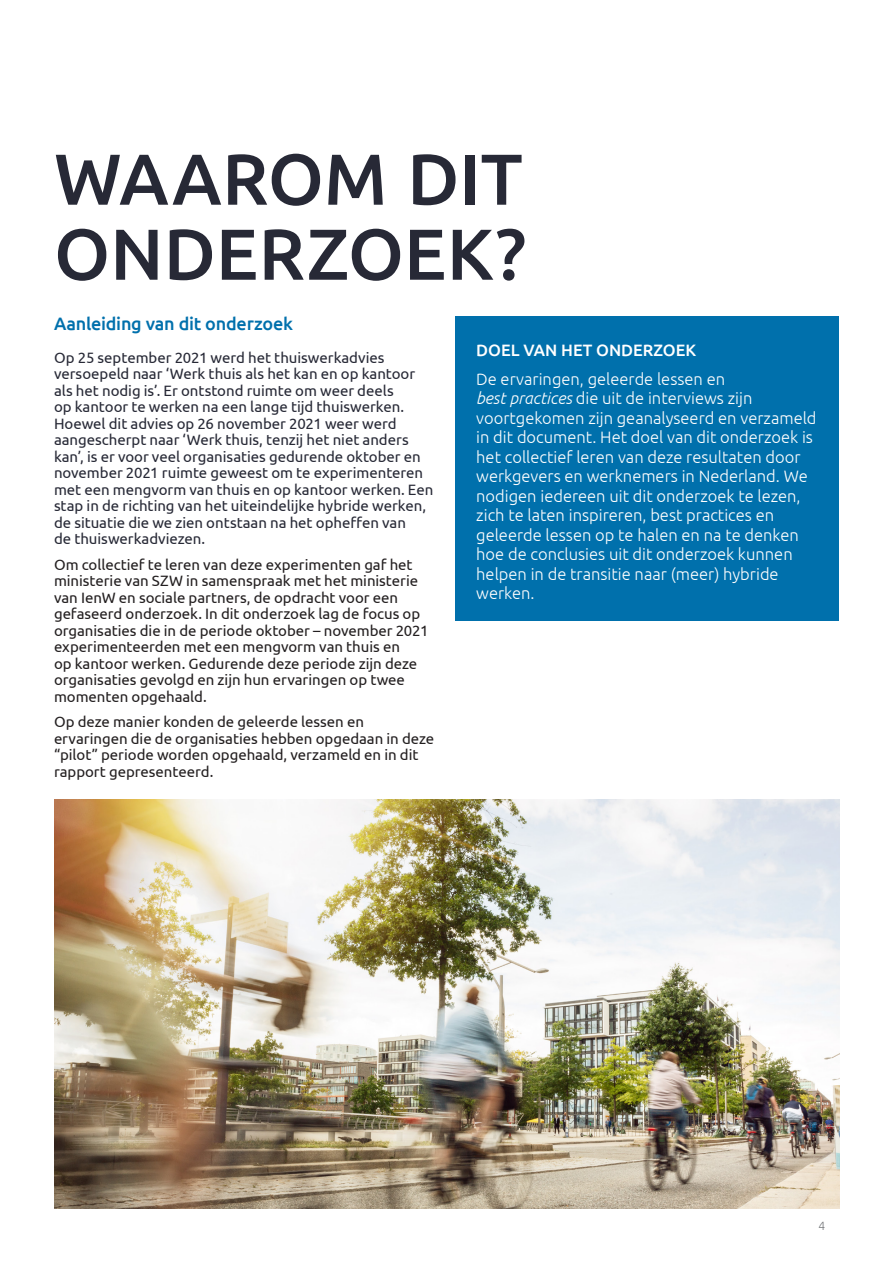
<style>
.page{position:relative;width:893px;height:1263px;background:#fff}
.page>*{position:absolute;margin:0;border:0;box-sizing:border-box;transform-origin:0 0}
.callout_2{font:500 72px/75px "Ubuntu";color:#272936}
.text{font:500 18px "Ubuntu";letter-spacing:-.015em;color:#0070ac}
.t1{font:300 16.5px/19.5px "Ubuntu";color:#fff}
.text-2{font:15px/16.5px "Ubuntu";letter-spacing:-.005em;color:#231f20}
.text-3{font:15px/16.5px "Ubuntu";letter-spacing:-.005em;color:#272936}
.t2{font:300 12px "Ubuntu";color:#76787b}
.s1{font-weight:500}
.s2{font-style:italic}
</style>
<div class="page">
<div style="left:455px;top:317px;width:384px;height:304px;background:#0070ac"></div>
<img style="left:54px;top:799px;width:785px;height:410px">
<p class="callout_2" style="left:54px;top:139px;width:474px">WAAROM DIT<br>ONDERZOEK?</p>
<p class="text" style="left:54px;top:312px;width:241px">Aanleiding van dit onderzoek</p>
<p class="text-3" style="left:54px;top:348px;width:381px">Op 25 september 2021 werd het thuiswerkadvies versoepeld naar ‘Werk thuis als het kan en op kantoor als het nodig is’. Er ontstond ruimte om weer deels<br>op kantoor te werken na een lange tijd thuiswerken.<br>Hoewel dit advies op 26 november 2021 weer werd aangescherpt naar ‘Werk thuis, tenzij het niet anders kan’, is er voor veel organisaties gedurende oktober en november 2021 ruimte geweest om te experimenteren met een mengvorm van thuis en op kantoor werken. Een stap in de richting van het uiteindelijke hybride werken, de situatie die we zien ontstaan na het opheffen van<br>de thuiswerkadviezen.</p>
<p class="text-2" style="left:54px;top:555px;width:376px">Om collectief te leren van deze experimenten gaf het ministerie van SZW in samenspraak met het ministerie van IenW en sociale partners, de opdracht voor een gefaseerd onderzoek. In dit onderzoek lag de focus op organisaties die in de periode oktober – november 2021 experimenteerden met een mengvorm van thuis en<br>op kantoor werken. Gedurende deze periode zijn deze organisaties gevolgd en zijn hun ervaringen op twee momenten opgehaald.</p>
<p class="text-2" style="left:54px;top:713px;width:382px">Op deze manier konden de geleerde lessen en ervaringen die de organisaties hebben opgedaan in deze “pilot” periode worden opgehaald, verzameld en in dit rapport gepresenteerd.</p>
<p class="t1" style="left:476px;top:336px;width:250px;line-height:28.5px"><span class="s1">DOEL VAN HET ONDERZOEK<br></span>De ervaringen, geleerde lessen en</p>
<p class="t1" style="left:476px;top:388px;width:342px"><span class="s2">best practices</span> die uit de interviews zijn voortgekomen zijn geanalyseerd en verzameld in dit document. Het doel van dit onderzoek is het collectief leren van deze resultaten door werkgevers en werknemers in Nederland. We nodigen iedereen uit dit onderzoek te lezen, zich te laten inspireren, best practices en geleerde lessen op te halen en na te denken hoe de conclusies uit dit onderzoek kunnen helpen in de transitie naar (meer) hybride werken.</p>
<p class="t2" style="left:819px;top:1219px;width:8px">4</p>
</div>
